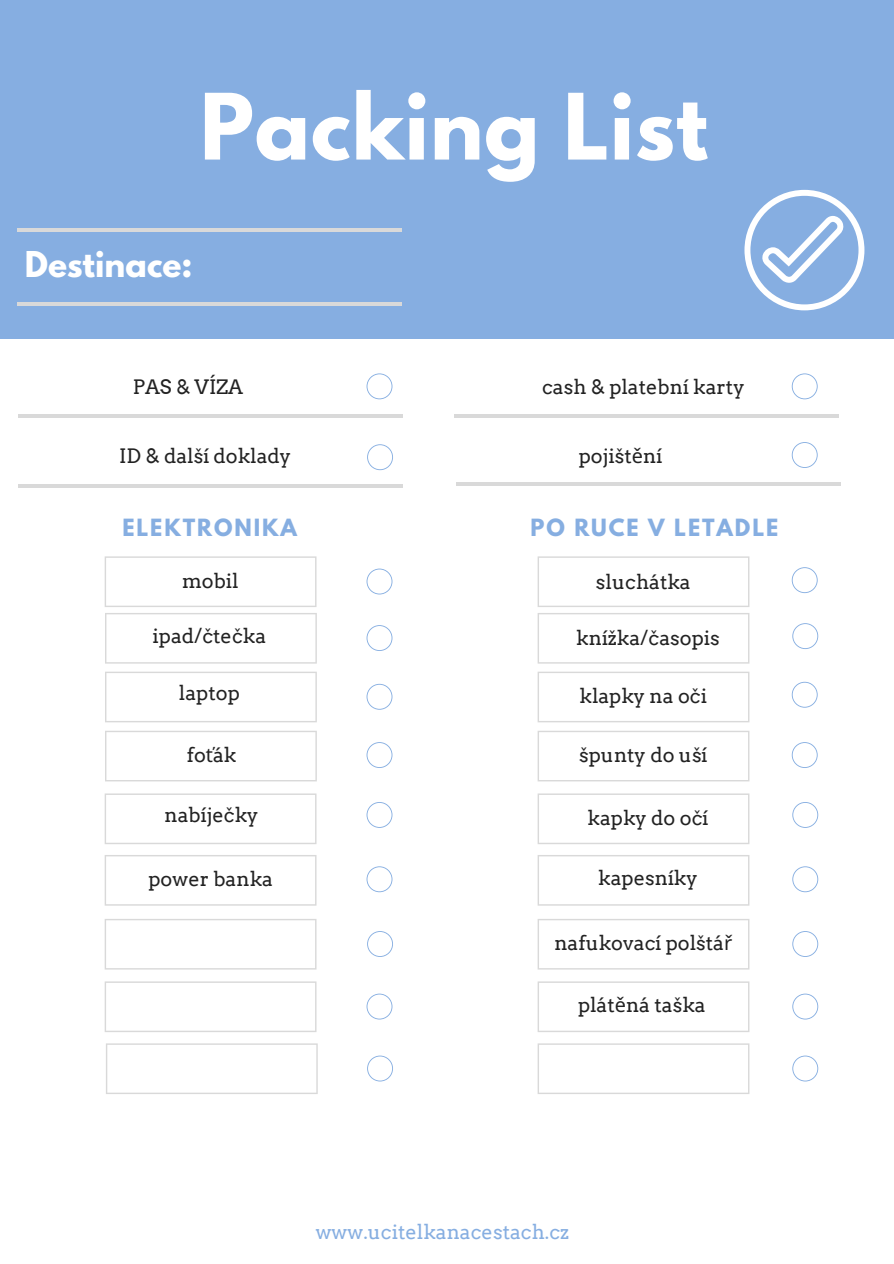
<style>
.page{position:relative;width:894px;height:1264px;background:#fff}
.page>*{position:absolute;margin:0;border:0;box-sizing:border-box;transform-origin:0 0}
.t1{font:700 81px "League Spartan";letter-spacing:.01em;color:#fff}
.t2{font:700 31.5px "League Spartan";color:#fff}
.t3{font:700 21px "League Spartan";letter-spacing:.09em;color:#86aee1}
.t4{font:19.8px "Arvo";color:#222}
.t5{font:19.8px "Arvo";color:#86aee1}
.s1{font-family:"Noto Sans"}
</style>
<div class="page">
<div style="left:0;top:0;width:893px;height:339px;background:#86aee1"></div>
<hr style="left:17px;top:228px;width:384px;height:3px;background:#d9d9d9">
<hr style="left:454px;top:414px;width:383px;height:4px;background:#d9d9d9">
<hr style="left:17px;top:303px;width:384px;height:3px;background:#d9d9d9">
<hr style="left:18px;top:414px;width:384px;height:4px;background:#d9d9d9">
<svg style="left:105px;top:556px;width:211px;height:51px"></svg>
<svg style="left:366px;top:373px;width:26px;height:26px"></svg>
<hr style="left:18px;top:484px;width:384px;height:4px;background:#d9d9d9">
<svg style="left:367px;top:444px;width:26px;height:26px"></svg>
<hr style="left:456px;top:482px;width:384px;height:4px;background:#d9d9d9">
<svg style="left:366px;top:684px;width:26px;height:25px"></svg>
<svg style="left:105px;top:613px;width:212px;height:50px"></svg>
<svg style="left:105px;top:671px;width:212px;height:51px"></svg>
<svg style="left:105px;top:731px;width:212px;height:50px"></svg>
<svg style="left:105px;top:793px;width:211px;height:51px"></svg>
<svg style="left:105px;top:855px;width:211px;height:50px"></svg>
<svg style="left:366px;top:742px;width:26px;height:26px"></svg>
<svg style="left:366px;top:568px;width:26px;height:26px"></svg>
<svg style="left:366px;top:625px;width:26px;height:26px"></svg>
<svg style="left:366px;top:802px;width:26px;height:25px"></svg>
<svg style="left:105px;top:919px;width:211px;height:50px"></svg>
<svg style="left:366px;top:866px;width:26px;height:26px"></svg>
<svg style="left:105px;top:981px;width:211px;height:51px"></svg>
<svg style="left:367px;top:931px;width:26px;height:25px"></svg>
<svg style="left:366px;top:993px;width:26px;height:26px"></svg>
<svg style="left:537px;top:556px;width:212px;height:51px"></svg>
<svg style="left:791px;top:373px;width:26px;height:26px"></svg>
<svg style="left:791px;top:442px;width:26px;height:26px"></svg>
<svg style="left:791px;top:567px;width:26px;height:26px"></svg>
<svg style="left:537px;top:613px;width:212px;height:50px"></svg>
<svg style="left:537px;top:671px;width:212px;height:51px"></svg>
<svg style="left:537px;top:731px;width:212px;height:50px"></svg>
<svg style="left:537px;top:793px;width:212px;height:51px"></svg>
<svg style="left:537px;top:855px;width:212px;height:50px"></svg>
<svg style="left:792px;top:623px;width:26px;height:26px"></svg>
<svg style="left:791px;top:681px;width:26px;height:26px"></svg>
<svg style="left:791px;top:742px;width:26px;height:26px"></svg>
<svg style="left:792px;top:802px;width:26px;height:25px"></svg>
<svg style="left:792px;top:866px;width:26px;height:26px"></svg>
<svg style="left:537px;top:919px;width:212px;height:50px"></svg>
<svg style="left:537px;top:981px;width:212px;height:51px"></svg>
<svg style="left:792px;top:931px;width:26px;height:25px"></svg>
<svg style="left:792px;top:993px;width:26px;height:26px"></svg>
<svg style="left:106px;top:1043px;width:211px;height:51px"></svg>
<svg style="left:537px;top:1043px;width:212px;height:51px"></svg>
<svg style="left:367px;top:1055px;width:26px;height:26px"></svg>
<svg style="left:792px;top:1055px;width:26px;height:26px"></svg>
<svg style="left:744px;top:190px;width:120px;height:120px"></svg>
<h1 class="t1" style="left:200px;top:87px;width:509px">Packing List</h1>
<h2 class="t2" style="left:25px;top:249px;width:169px">Destinace:</h2>
<p class="t4" style="left:133px;top:375px;width:112px">PAS &amp; VÍZA</p>
<p class="t4" style="left:542px;top:375px;width:204px">cash &amp; platební karty</p>
<p class="t4" style="left:119px;top:443px;width:174px">ID &amp; další doklady</p>
<p class="t4" style="left:578px;top:443px;width:85px">pojišt<span class="s1">ě</span>ní</p>
<p class="t3" style="left:122px;top:517px;width:176px">ELEKTRONIKA</p>
<p class="t4" style="left:182px;top:568px;width:58px">mobil</p>
<p class="t3" style="left:530px;top:517px;width:249px">PO RUCE V LETADLE</p>
<p class="t4" style="left:595px;top:569px;width:96px">sluchátka</p>
<p class="t4" style="left:152px;top:624px;width:115px">ipad/čtečka</p>
<p class="t4" style="left:179px;top:681px;width:62px">laptop</p>
<p class="t4" style="left:187px;top:743px;width:51px">fo<span class="s1">ť</span>ák</p>
<p class="t4" style="left:576px;top:626px;width:145px">knížka/časopis</p>
<p class="t4" style="left:579px;top:684px;width:129px">klapky na oči</p>
<p class="t4" style="left:579px;top:743px;width:130px">špunty do uší</p>
<p class="t4" style="left:164px;top:803px;width:96px">nabíječky</p>
<p class="t4" style="left:587px;top:805px;width:122px">kapky do očí</p>
<p class="t4" style="left:148px;top:867px;width:126px">power banka</p>
<p class="t4" style="left:598px;top:866px;width:101px">kapesníky</p>
<p class="t4" style="left:554px;top:931px;width:179px">nafukovací polštá<span class="s1">ř</span></p>
<p class="t4" style="left:578px;top:992px;width:129px">plát<span class="s1">ě</span>ná taška</p>
<p class="t5" style="left:315px;top:1220px;width:255px">www.ucitelkanacestach.cz</p>
</div>
